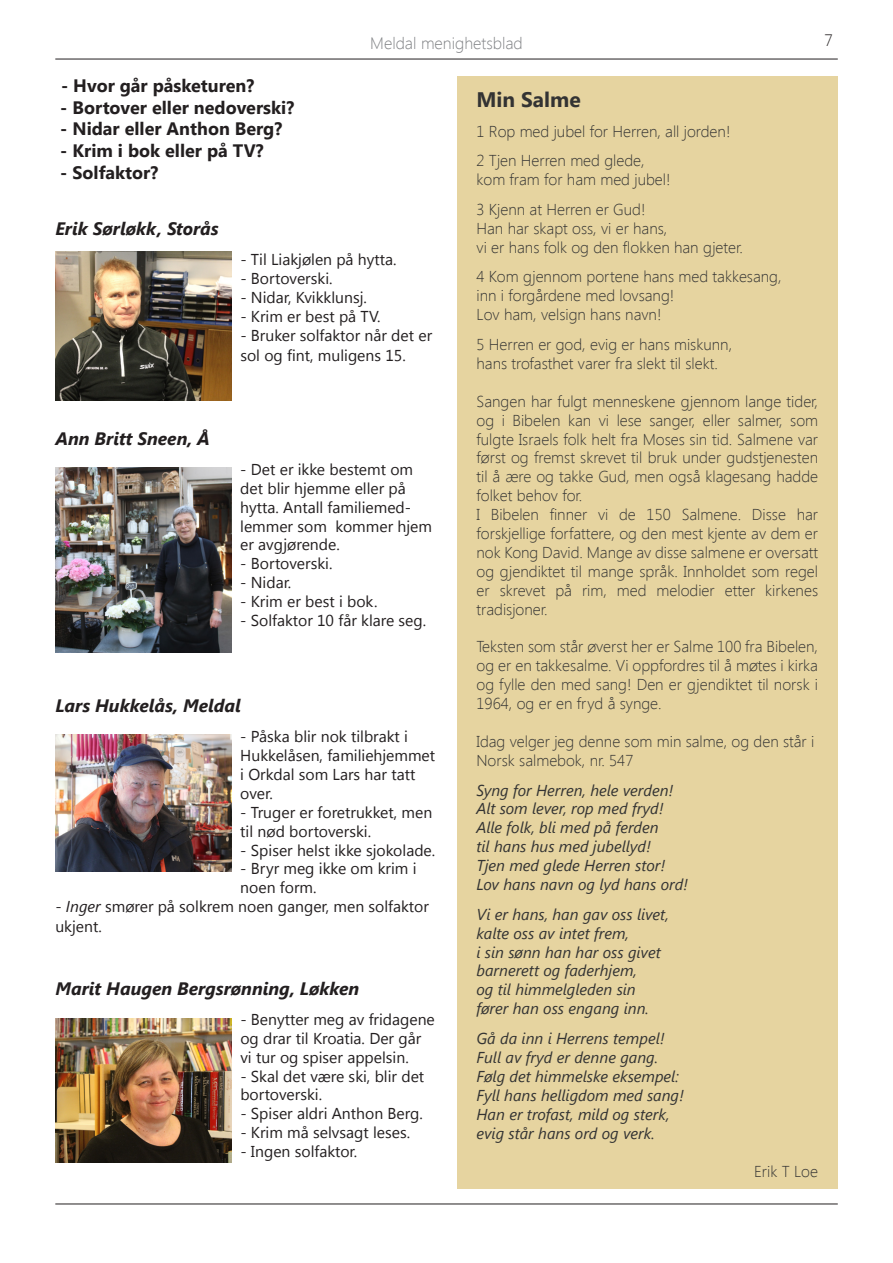
<style>
.page{position:relative;width:893px;height:1263px;background:#fff}
.page>*{position:absolute;margin:0;border:0;box-sizing:border-box;transform-origin:0 0}
.t1{font:700 21px "Segoe UI";color:#333}
.t2{font:700 18px "Segoe UI";color:#231f20}
.t3{font:italic 700 18px "Segoe UI";color:#231f20}
.t4{font:300 16.5px "Segoe UI";color:#808285}
.t5{font:300 16.5px "Segoe UI";color:#231f20}
.t6{font:300 15.75px/18.9px "Segoe UI";color:#333}
.t7{font:15.75px/18.9px "Segoe UI";color:#231f20}
.t8{font:italic 15.75px/18.9px "Segoe UI";color:#333}
.s1{font-style:italic}
</style>
<div class="page">
<div style="left:457px;top:77px;width:381px;height:1111px;background:#e6d4a0"></div>
<hr style="left:55px;top:59px;width:783px;height:1px;background:#231f20">
<hr style="left:55px;top:1203px;width:783px;height:1px;background:#231f20">
<img style="left:55px;top:252px;width:177px;height:149px">
<img style="left:55px;top:467px;width:177px;height:185px">
<img style="left:55px;top:735px;width:177px;height:136px">
<img style="left:55px;top:1018px;width:177px;height:144px">
<p class="t4" style="left:370px;top:32px;width:154px">Meldal menighetsblad</p>
<p class="t5" style="left:824px;top:28px;width:10px">7</p>
<p class="t2" style="left:61px;top:73px;width:195px">- Hvor går påsketuren?</p>
<p class="t2" style="left:60px;top:95px;width:236px">- Bortover eller nedoverski?</p>
<p class="t2" style="left:60px;top:116px;width:224px">- Nidar eller Anthon Berg?</p>
<p class="t2" style="left:60px;top:138px;width:205px">- Krim i bok eller på TV?</p>
<p class="t2" style="left:60px;top:159px;width:99px">- Solfaktor?</p>
<p class="t3" style="left:55px;top:216px;width:165px">Erik Sørløkk, Storås</p>
<p class="t7" style="left:240px;top:249px;width:158px">- Til Liakjølen på hytta.</p>
<p class="t7" style="left:240px;top:268px;width:94px">- Bortoverski.</p>
<p class="t7" style="left:240px;top:287px;width:128px">- Nidar, Kvikklunsj.</p>
<p class="t7" style="left:240px;top:306px;width:142px">- Krim er best på TV.</p>
<p class="t7" style="left:240px;top:324px;width:193px;line-height:19.8px">- Bruker solfaktor når det er sol og fint, muligens 15.</p>
<p class="t3" style="left:55px;top:426px;width:156px">Ann Britt Sneen, Å</p>
<p class="t7" style="left:240px;top:459px;width:193px">- Det er ikke bestemt om det blir hjemme eller på hytta. Antall familiemed&shy;lemmer som kommer hjem er avgjørende.</p>
<p class="t7" style="left:240px;top:554px;width:94px">- Bortoverski.</p>
<p class="t7" style="left:240px;top:572px;width:53px">- Nidar.</p>
<p class="t7" style="left:240px;top:591px;width:139px">- Krim er best i bok.</p>
<p class="t7" style="left:240px;top:610px;width:188px">- Solfaktor 10 får klare seg.</p>
<p class="t3" style="left:55px;top:693px;width:187px">Lars Hukkelås, Meldal</p>
<p class="t7" style="left:240px;top:726px;width:196px">- Påska blir nok tilbrakt i<br>Hukkelåsen, familiehjemmet i Orkdal som Lars har tatt over.</p>
<p class="t7" style="left:240px;top:802px;width:193px">- Truger er foretrukket, men til nød bortoverski.</p>
<p class="t7" style="left:240px;top:840px;width:196px">- Spiser helst ikke sjokolade.</p>
<p class="t7" style="left:240px;top:859px;width:178px">- Bryr meg ikke om krim i noen form.</p>
<p class="t7" style="left:55px;top:896px;width:375px;line-height:19.8px">- <span class="s1">Inger</span> smører på solkrem noen ganger, men solfaktor ukjent.</p>
<p class="t3" style="left:55px;top:976px;width:305px">Marit Haugen Bergsrønning, Løkken</p>
<p class="t7" style="left:240px;top:1009px;width:196px">- Benytter meg av fridagene og drar til Kroatia. Der går vi tur og spiser appelsin.</p>
<p class="t7" style="left:240px;top:1066px;width:185px">- Skal det være ski, blir det bortoverski.</p>
<p class="t7" style="left:240px;top:1103px;width:184px">- Spiser aldri Anthon Berg.</p>
<p class="t7" style="left:240px;top:1122px;width:171px">- Krim må selvsagt leses.</p>
<p class="t7" style="left:240px;top:1141px;width:118px">- Ingen solfaktor.</p>
<h1 class="t1" style="left:477px;top:85px;width:106px">Min Salme</h1>
<p class="t6" style="left:477px;top:116px;width:255px;line-height:29.7px">1 Rop med jubel for Herren, all jorden!<br>2 Tjen Herren med glede,</p>
<p class="t6" style="left:477px;top:164px;width:196px;line-height:29.7px">kom fram for ham med jubel!<br>3 Kjenn at Herren er Gud!</p>
<p class="t6" style="left:477px;top:218px;width:268px">Han har skapt oss, vi er hans,<br>vi er hans folk og den flokken han gjeter.</p>
<p class="t6" style="left:477px;top:267px;width:307px">4 Kom gjennom portene hans med takkesang, inn i forgårdene med lovsang!<br>Lov ham, velsign hans navn!</p>
<p class="t6" style="left:477px;top:334px;width:257px">5 Herren er god, evig er hans miskunn, hans trofasthet varer fra slekt til slekt.</p>
<p class="t6" style="left:476px;top:391px;width:343px">Sangen har fulgt menneskene gjennom lange tider, og i Bibelen kan vi lese sanger, eller salmer, som fulgte Israels folk helt fra Moses sin tid. Salmene var først og fremst skrevet til bruk under gudstjenesten til å ære og takke Gud, men også klagesang hadde folket behov for.<br>I Bibelen finner vi de 150 Salmene. Disse har forskjellige forfattere, og den mest kjente av dem er nok Kong David. Mange av disse salmene er oversatt og gjendiktet til mange språk. Innholdet som regel er skrevet på rim, med melodier etter kirkenes tradisjoner.</p>
<p class="t6" style="left:476px;top:637px;width:343px;text-align:justify">Teksten som står øverst her er Salme 100 fra Bibelen, og er en takkesalme. Vi oppfordres til å møtes i kirka og fylle den med sang! Den er gjendiktet til norsk i 1964, og er en fryd å synge.</p>
<p class="t6" style="left:476px;top:731px;width:339px">Idag velger jeg denne som min salme, og den står i<br>Norsk salmebok, nr. 547</p>
<p class="t8" style="left:476px;top:780px;width:213px">Syng for Herren, hele verden!<br>Alt som lever, rop med fryd!<br>Alle folk, bli med på ferden<br>til hans hus med jubellyd!<br>Tjen med glede Herren stor!<br>Lov hans navn og lyd hans ord!</p>
<p class="t8" style="left:476px;top:904px;width:194px">Vi er hans, han gav oss livet, kalte oss av intet frem,<br>i sin sønn han har oss givet barnerett og faderhjem,<br>og til himmelgleden sin fører han oss engang inn.</p>
<p class="t8" style="left:476px;top:1028px;width:209px">Gå da inn i Herrens tempel!<br>Full av fryd er denne gang.<br>Følg det himmelske eksempel:<br>Fyll hans helligdom med sang!<br>Han er trofast, mild og sterk, evig står hans ord og verk.</p>
<p class="t6" style="left:754px;top:1162px;width:65px">Erik T Loe</p>
</div>
